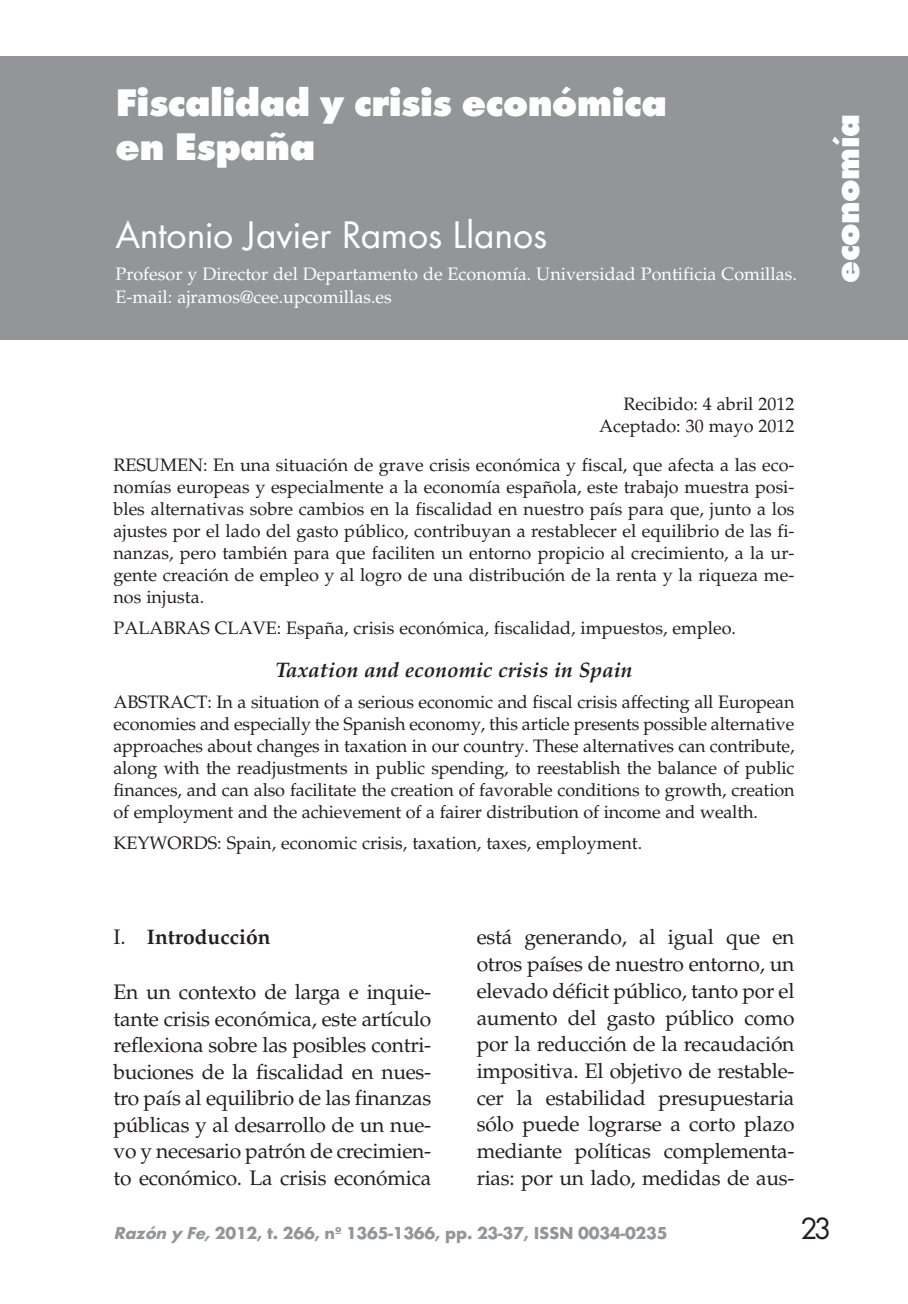
<style>
.page{position:relative;width:908px;height:1304px;background:#fff}
.page>*{position:absolute;margin:0;border:0;box-sizing:border-box;transform-origin:0 0}
.t1{font:800 40px/44px "Futura T";letter-spacing:-.015em;color:#fff}
.t2{font:40px "Futura T";letter-spacing:-.01em;color:#fff}
.t3{font:800 36px "Futura T";letter-spacing:-.015em;color:#fff}
.t4{font:32px "Futura T";color:#231f20}
.t5{font:21px/26.6px "Palatino";letter-spacing:-.01em;color:#231f20;text-align:justify}
.t6{font:italic 700 21px "Palatino";color:#231f20}
.t7{font:700 21px "Palatino";color:#231f20}
.t8{font:18px/22px "Palatino";color:#231f20;text-align:justify}
.t9{font:18px/23px "Palatino";color:#fff}
.t10{font:700 18px "Futura T";letter-spacing:-.01em;color:#939598}
.s1{font-weight:400}
.s2{font-style:italic}
</style>
<div class="page">
<div style="left:0;top:57px;width:907px;height:283px;background:#939598"></div>
<h1 class="t1" style="left:115px;top:84px;width:552px">Fiscalidad y crisis económica en España</h1>
<h1 class="t2" style="left:115px;top:219px;width:433px">Antonio Javier Ramos Llanos</h1>
<p class="t9" style="left:115px;top:264px;width:682px">Profesor y Director del Departamento de Economía. Universidad Pontificia Comillas.<br>E-mail: ajramos@cee.upcomillas.es</p>
<p class="t8" style="left:599px;top:395px;width:197px;text-align:right">Recibido: 4 abril 2012<br>Aceptado: 30 mayo 2012</p>
<p class="t8" style="left:113px;top:456px;width:682px">RESUMEN: En una situación de grave crisis económica y fiscal, que afecta a las eco&shy;nomías europeas y especialmente a la economía española, este trabajo muestra posi&shy;bles alternativas sobre cambios en la fiscalidad en nuestro país para que, junto a los ajustes por el lado del gasto público, contribuyan a restablecer el equilibrio de las fi&shy;nanzas, pero también para que faciliten un entorno propicio al crecimiento, a la ur&shy;gente creación de empleo y al logro de una distribución de la renta y la riqueza me&shy;nos injusta.</p>
<p class="t8" style="left:113px;top:619px;width:624px">PALABRAS CLAVE: España, crisis económica, fiscalidad, impuestos, empleo.</p>
<p class="t6" style="left:275px;top:662px;width:358px">Taxation and economic crisis in Spain</p>
<p class="t8" style="left:113px;top:693px;width:682px">ABSTRACT: In a situation of a serious economic and fiscal crisis affecting all European economies and especially the Spanish economy, this article presents possible alternative approaches about changes in taxation in our country. These alternatives can contribute, along with the readjustments in public spending, to reestablish the balance of public finances, and can also facilitate the creation of favorable conditions to growth, creation of employment and the achievement of a fairer distribution of income and wealth.</p>
<p class="t8" style="left:113px;top:833px;width:530px">KEYWORDS: Spain, economic crisis, taxation, taxes, employment.</p>
<p class="t7" style="left:113px;top:929px;width:158px"><span class="s1">I.</span> Introducción</p>
<p class="t5" style="left:113px;top:981px;width:319px">En un contexto de larga e inquie&shy;tante crisis económica, este artículo reflexiona sobre las posibles contri&shy;buciones de la fiscalidad en nues&shy;tro país al equilibrio de las finanzas públicas y al desarrollo de un nue&shy;vo y necesario patrón de crecimien&shy;to económico. La crisis económica</p>
<p class="t5" style="left:476px;top:926px;width:319px">está generando, al igual que en otros países de nuestro entorno, un elevado déficit público, tanto por el aumento del gasto público como por la reducción de la recaudación impositiva. El objetivo de restable&shy;cer la estabilidad presupuestaria sólo puede lograrse a corto plazo mediante políticas complementa&shy;rias: por un lado, medidas de aus-</p>
<h2 class="t3" style="left:832px;top:283px;width:170px;rotate:-90deg">economía</h2>
<p class="t10" style="left:113px;top:1226px;width:555px"><span class="s2">Razón y Fe,</span>2012, t. 266, nº 1365-1366, pp. 23-37, ISSN 0034-0235</p>
<h3 class="t4" style="left:799px;top:1216px;width:33px">23</h3>
</div>
